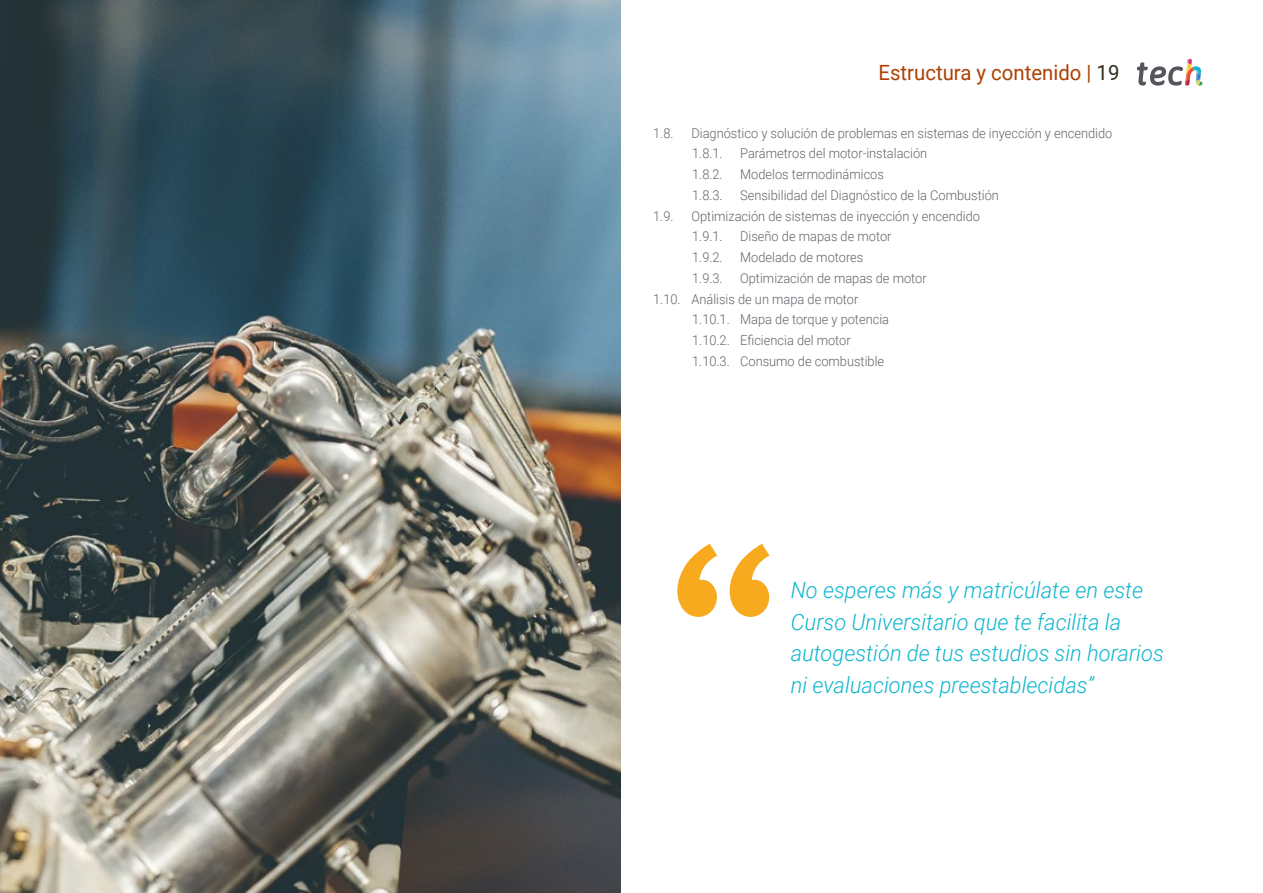
<style>
.page{position:relative;width:1263px;height:893px;background:#fff}
.page>*{position:absolute;margin:0;border:0;box-sizing:border-box;transform-origin:0 0}
.t1{font:italic 300 22.5px/31.5px "Roboto";color:#0fb6cf}
.t2{font:21px "Roboto";color:#ae4000}
.t3{font:300 13.5px/20.7px "Roboto";color:#61646a;scale:.95 1}
.s1{color:#312e20}
</style>
<div class="page">
<img style="left:0;top:0;width:621px;height:893px">
<svg style="left:677px;top:544px;width:92px;height:73px"></svg>
<svg style="left:1137px;top:59px;width:65px;height:27px"></svg>
<h2 class="t2" style="left:878px;top:57px;width:242px">Estructura y contenido | <span class="s1">19</span></h2>
<p class="t3" style="left:653px;top:122px;width:23px">1.8.</p>
<p class="t3" style="left:691px;top:122px;width:445px">Diagnóstico y solución de problemas en sistemas de inyección y encendido<br>1.8.1.</p>
<p class="t3" style="left:740px;top:143px;width:198px">Parámetros del motor-instalación</p>
<p class="t3" style="left:692px;top:164px;width:34px">1.8.2.</p>
<p class="t3" style="left:740px;top:164px;width:153px">Modelos termodinámicos</p>
<p class="t3" style="left:692px;top:184px;width:34px">1.8.3.</p>
<p class="t3" style="left:740px;top:184px;width:274px">Sensibilidad del Diagnóstico de la Combustión</p>
<p class="t3" style="left:653px;top:205px;width:23px">1.9.</p>
<p class="t3" style="left:691px;top:205px;width:305px">Optimización de sistemas de inyección y encendido<br>1.9.1.</p>
<p class="t3" style="left:740px;top:226px;width:161px">Diseño de mapas de motor</p>
<p class="t3" style="left:692px;top:247px;width:34px">1.9.2.</p>
<p class="t3" style="left:740px;top:247px;width:131px">Modelado de motores</p>
<p class="t3" style="left:692px;top:267px;width:34px">1.9.3.</p>
<p class="t3" style="left:740px;top:267px;width:198px">Optimización de mapas de motor</p>
<p class="t3" style="left:653px;top:288px;width:218px">1.10. Análisis de un mapa de motor</p>
<p class="t3" style="left:692px;top:309px;width:209px">1.10.1. Mapa de torque y potencia</p>
<p class="t3" style="left:692px;top:330px;width:168px">1.10.2. Eficiencia del motor</p>
<p class="t3" style="left:692px;top:350px;width:204px">1.10.3. Consumo de combustible</p>
<h1 class="t1" style="left:791px;top:574px;width:375px">No esperes más y matricúlate en este Curso Universitario que te facilita la autogestión de tus estudios sin horarios ni evaluaciones preestablecidas”</h1>
</div>
